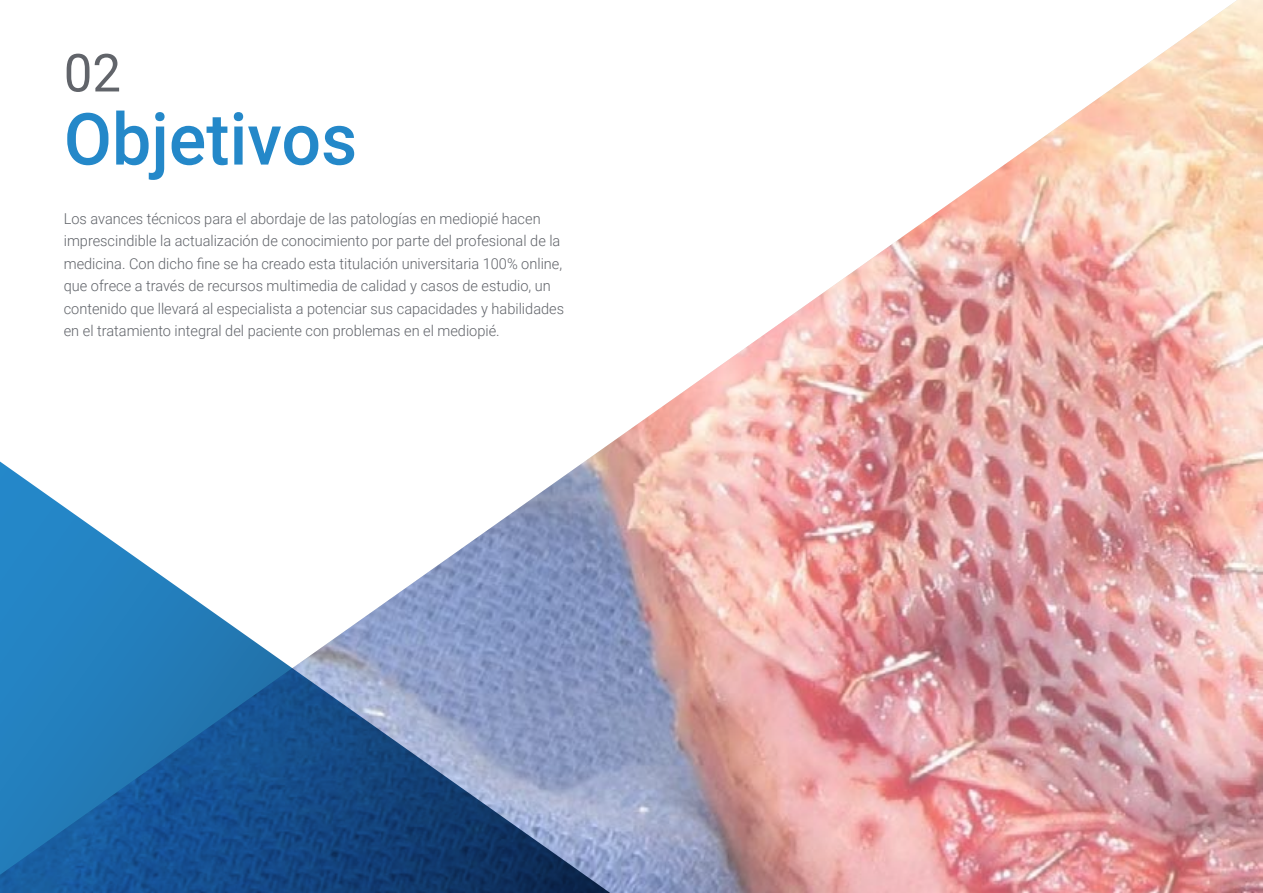
<style>
.page{position:relative;width:1263px;height:893px;background:#fff}
.page>*{position:absolute;margin:0;border:0;box-sizing:border-box;transform-origin:0 0}
.t1{font:500 72px "Roboto";color:#2488c9}
.t2{font:52.5px "Roboto";color:#61646a}
.t3{font:300 15px/22.5px "Roboto";color:#61646a}
</style>
<div class="page">
<img style="left:607px;top:0;width:656px;height:893px">
<svg style="left:0;top:446px;width:640px;height:447px"></svg>
<h2 class="t2" style="left:64px;top:36px;width:59px">02</h2>
<h1 class="t1" style="left:64px;top:89px;width:295px">Objetivos</h1>
<p class="t3" style="left:64px;top:207px;width:502px">Los avances técnicos para el abordaje de las patologías en mediopié hacen imprescindible la actualización de conocimiento por parte del profesional de la medicina. Con dicho fine se ha creado esta titulación universitaria 100% online, que ofrece a través de recursos multimedia de calidad y casos de estudio, un contenido que llevará al especialista a potenciar sus capacidades y habilidades en el tratamiento integral del paciente con problemas en el mediopié.</p>
</div>
